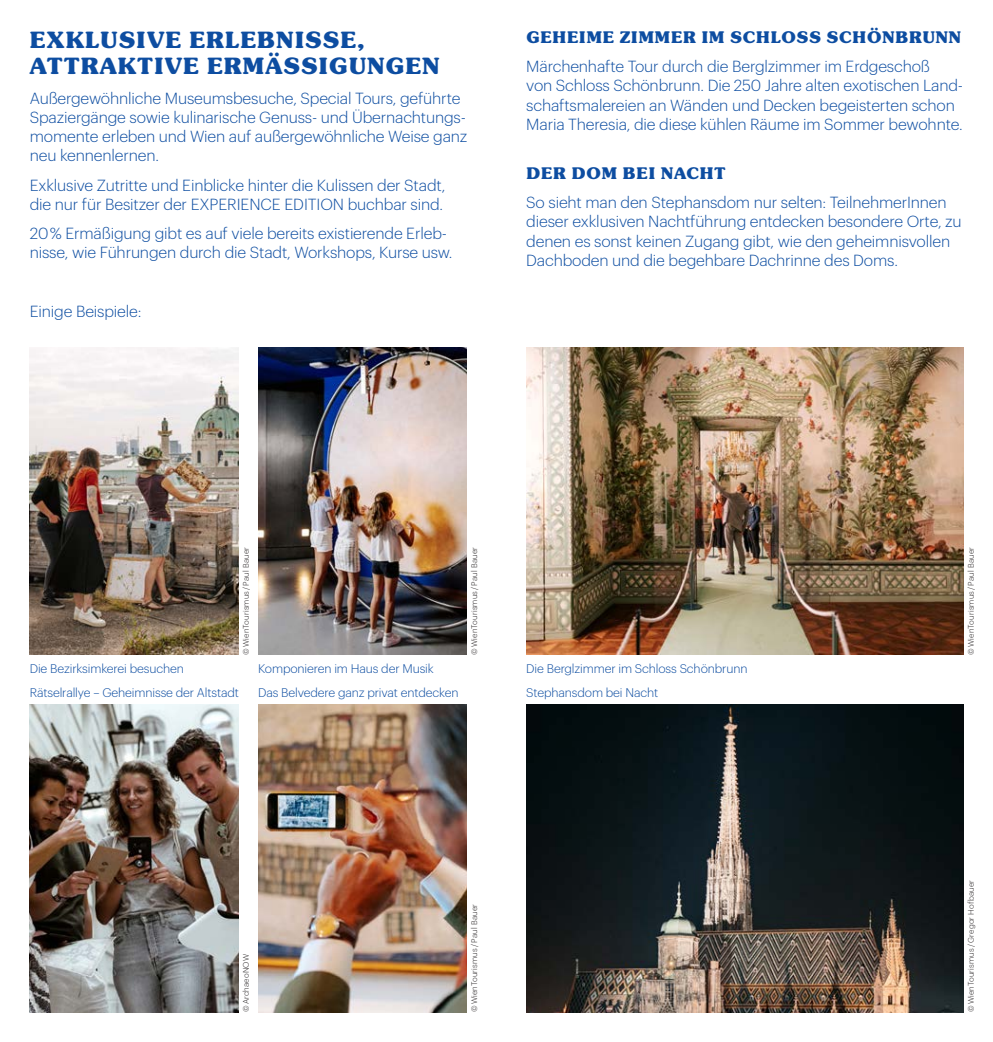
<style>
.page{position:relative;width:993px;height:1042px;background:#fff}
.page>*{position:absolute;margin:0;border:0;box-sizing:border-box;transform-origin:0 0}
.t1{font:700 24.5px/26.2px "Sunset";letter-spacing:.05em;color:#0d4da1}
.t2{font:700 17.5px "Sunset";letter-spacing:.05em;color:#0d4da1}
.t3{font:300 15.75px/19.2px "Graphik LCG";letter-spacing:-.01em;color:#0d4da1}
.t4{font:300 12.25px/24px "Graphik LCG";letter-spacing:-.01em;color:#0d4da1}
.t5{font:300 7.88px "Graphik LCG";letter-spacing:.02em;color:#231f20}
</style>
<div class="page">
<img style="left:30px;top:347px;width:208px;height:308px">
<img style="left:258px;top:347px;width:208px;height:308px">
<img style="left:30px;top:704px;width:208px;height:308px">
<img style="left:258px;top:704px;width:208px;height:308px">
<img style="left:526px;top:704px;width:436px;height:308px">
<img style="left:526px;top:347px;width:436px;height:308px">
<h1 class="t1" style="left:30px;top:27px;width:411px">EXKLUSIVE ERLEBNISSE,<br>ATTRAKTIVE ERMÄSSIGUNGEN</h1>
<p class="t3" style="left:30px;top:87px;width:439px">Außergewöhnliche Museumsbesuche, Special Tours, geführte Spaziergänge sowie kulinarische Genuss- und Übernachtungs&shy;momente erleben und Wien auf außergewöhnliche Weise ganz neu kennenlernen.</p>
<p class="t3" style="left:30px;top:174px;width:417px">Exklusive Zutritte und Einblicke hinter die Kulissen der Stadt, die nur für Besitzer der EXPERIENCE EDITION buchbar sind.</p>
<p class="t3" style="left:30px;top:222px;width:424px">20 % Ermäßigung gibt es auf viele bereits existierende Erleb&shy;nisse, wie Führungen durch die Stadt, Workshops, Kurse usw.</p>
<p class="t3" style="left:30px;top:300px;width:113px">Einige Beispiele:</p>
<p class="t2" style="left:526px;top:27px;width:436px">GEHEIME ZIMMER IM SCHLOSS SCHÖNBRUNN</p>
<p class="t3" style="left:526px;top:56px;width:438px">Märchenhafte Tour durch die Berglzimmer im Erdgeschoß<br>von Schloss Schönbrunn. Die 250 Jahre alten exotischen Land&shy;schaftsmalereien an Wänden und Decken begeisterten schon Maria Theresia, die diese kühlen Räume im Sommer bewohnte.</p>
<p class="t2" style="left:526px;top:163px;width:200px">DER DOM BEI NACHT</p>
<p class="t3" style="left:526px;top:191px;width:437px">So sieht man den Stephansdom nur selten: TeilnehmerInnen dieser exklusiven Nachtführung entdecken besondere Orte, zu denen es sonst keinen Zugang gibt, wie den geheimnisvollen Dachboden und die begehbare Dachrinne des Doms.</p>
<p class="t5" style="left:240px;top:655px;width:110px;rotate:-90deg">© WienTourismus / Paul Bauer</p>
<p class="t5" style="left:468px;top:655px;width:110px;rotate:-90deg">© WienTourismus / Paul Bauer</p>
<p class="t4" style="left:30px;top:655px;width:211px">Die Bezirksimkerei besuchen<br>Rätselrallye – Geheimnisse der Altstadt</p>
<p class="t4" style="left:258px;top:655px;width:202px">Komponieren im Haus der Musik<br>Das Belvedere ganz privat entdecken</p>
<p class="t4" style="left:526px;top:655px;width:223px">Die Berglzimmer im Schloss Schönbrunn<br>Stephansdom bei Nacht</p>
<p class="t5" style="left:240px;top:1012px;width:60px;rotate:-90deg">© ArchaeoNOW</p>
<p class="t5" style="left:468px;top:1012px;width:110px;rotate:-90deg">© WienTourismus / Paul Bauer</p>
<p class="t5" style="left:964px;top:655px;width:110px;rotate:-90deg">© WienTourismus / Paul Bauer</p>
<p class="t5" style="left:964px;top:1012px;width:134px;rotate:-90deg">© WienTourismus / Gregor Hofbauer</p>
</div>
